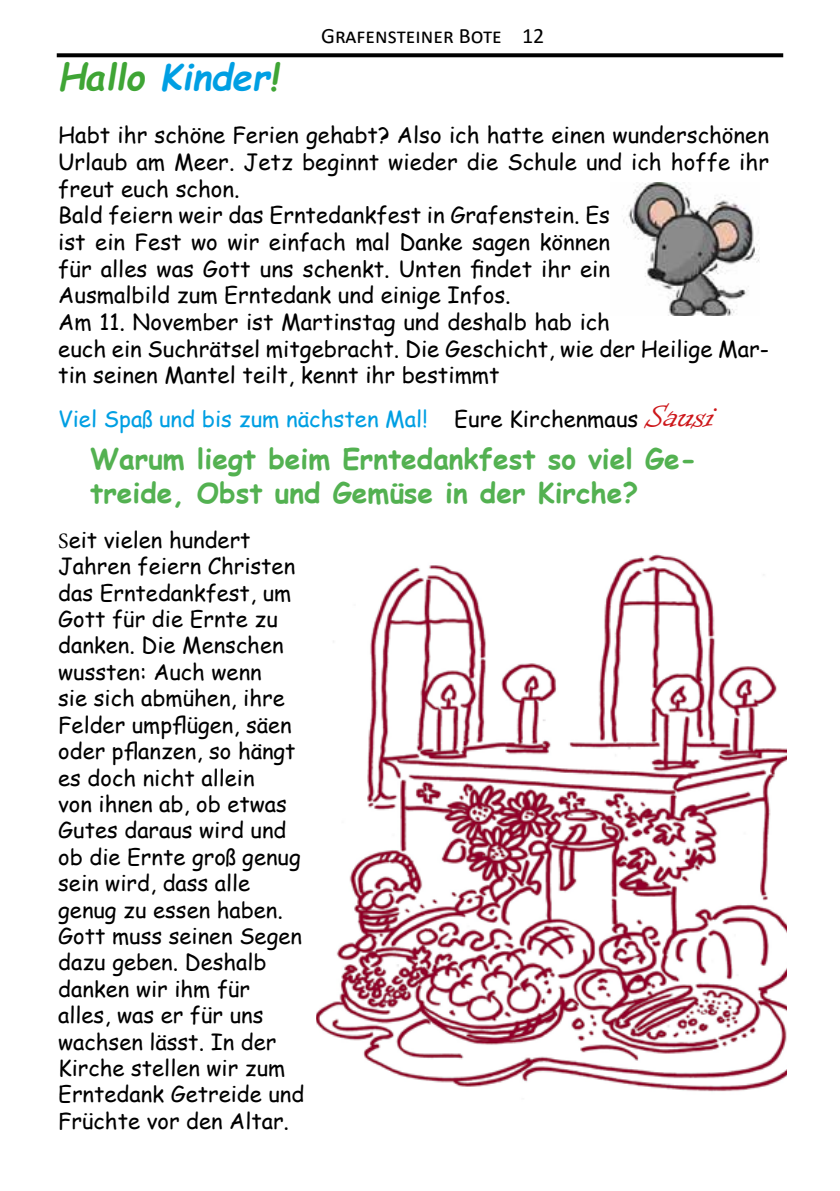
<style>
.page{position:relative;width:840px;height:1191px;background:#fff}
.page>*{position:absolute;margin:0;border:0;box-sizing:border-box;transform-origin:0 0}
.t1{font:italic 700 36px "Comic Sans MS";color:#3fa535}
.t2{font:700 28px/33.6px "Comic Sans MS";color:#53b151}
.t3{font:22.2px/26.6px "Comic Sans MS";color:#000}
.t4{font:22.2px "Comic Sans MS";color:#009fe3}
.t5{font:22px/26.4px "Comic Sans MS";color:#000}
.t6{font:22px "Calibri";color:#000}
.s1{color:#009fe3}
.s2{color:#000}
.s3{font-size:22px;color:#000}
.s4{font-family:"Informal Roman";font-size:36.4px;color:#cd171a}
.s5{font-family:"Minion Pro"}
</style>
<div class="page">
<svg style="left:57px;top:53px;width:725px;height:4px;background:#121212"></svg>
<img style="left:623px;top:183px;width:135px;height:133px">
<img style="left:316px;top:554px;width:470px;height:538px">
<p class="t6" style="left:321px;top:21px;width:225px">Grafensteiner Bote 12</p>
<h1 class="t1" style="left:58px;top:51px;width:221px">Hallo <span class="s1">Kinder</span>!</h1>
<p class="t3" style="left:58px;top:121px;width:712px">Habt ihr schöne Ferien gehabt? Also ich hatte einen wunderschönen Urlaub am Meer. Jetz beginnt wieder die Schule und ich hoffe ihr freut euch schon.<br>Bald feiern weir das Erntedankfest in Grafenstein. Es<br>ist ein Fest wo wir einfach mal Danke sagen können<br>für alles was Gott uns schenkt. Unten findet ihr ein<br>Ausmalbild zum Erntedank und einige Infos.<br>Am 11. November ist Martinstag und deshalb hab ich<br>euch ein Suchrätsel mitgebracht. Die Geschicht, wie der Heilige Mar&shy;tin seinen Mantel teilt, kennt ihr bestimmt</p>
<p class="t4" style="left:58px;top:402px;width:656px">Viel Spaß und bis zum nächsten Mal! <span class="s2">Eure Kir</span><span class="s3">chen</span><span class="s2">maus</span> <span class="s4">Sausi</span></p>
<p class="t2" style="left:90px;top:441px;width:608px">Warum liegt beim Erntedankfest so viel Ge&shy;treide, Obst und Gemüse in der Kirche?</p>
<p class="t5" style="left:58px;top:526px;width:247px"><span class="s5">S</span>eit vielen hundert<br>Jahren feiern Christen das Erntedankfest, um<br>Gott für die Ernte zu danken. Die Menschen wussten: Auch wenn<br>sie sich abmühen, ihre<br>Felder umpflügen, säen oder pflanzen, so hängt es doch nicht allein<br>von ihnen ab, ob etwas<br>Gutes daraus wird und ob die Ernte groß genug sein wird, dass alle genug zu essen haben.<br>Gott muss seinen Segen dazu geben. Deshalb danken wir ihm für alles, was er für uns wachsen lässt. In der<br>Kirche stellen wir zum<br>Erntedank Getreide und<br>Früchte vor den Altar.</p>
</div>
